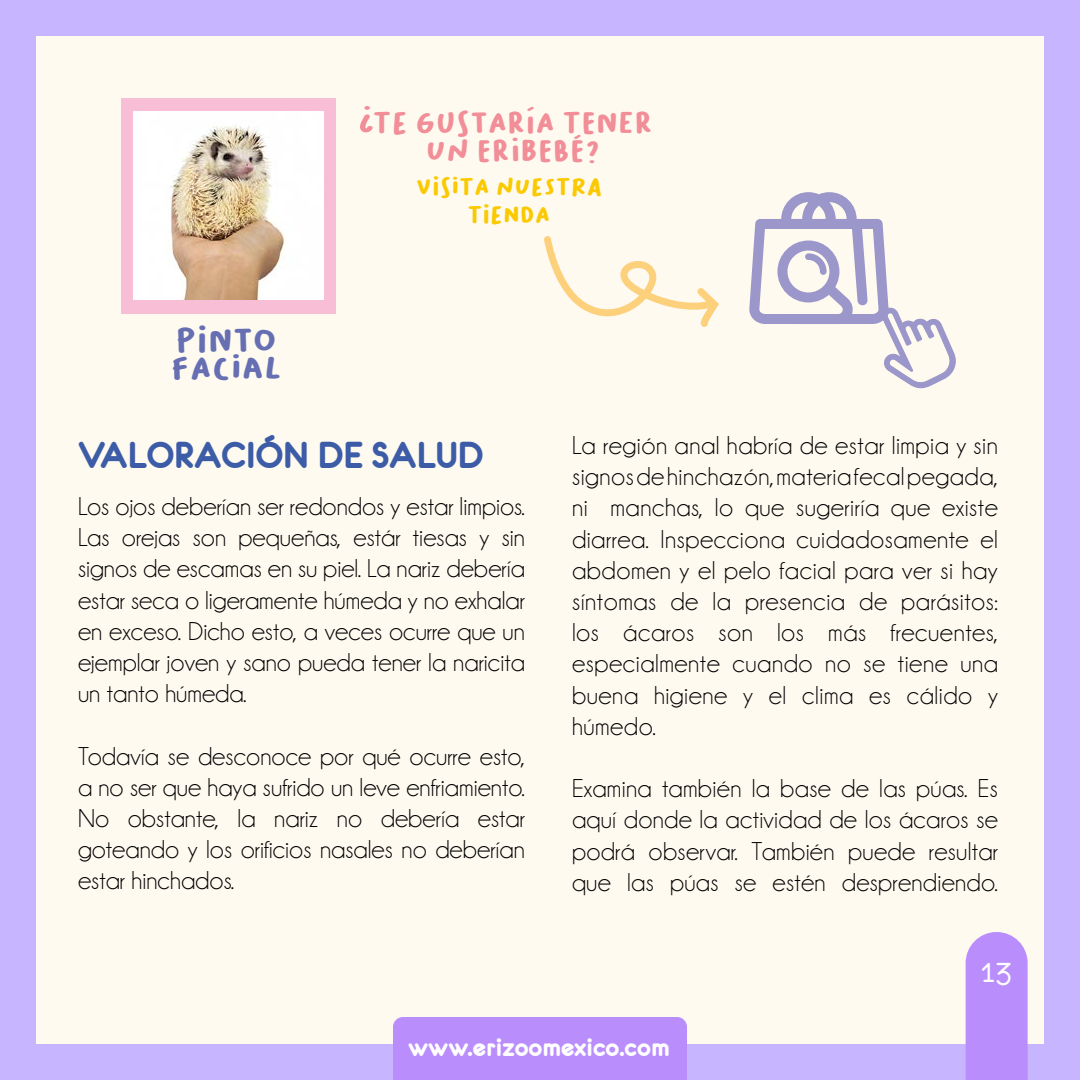
<style>
.page{position:relative;width:1080px;height:1080px;background:#c7b6ff}
.page>*{position:absolute;margin:0;border:0;box-sizing:border-box;transform-origin:0 0}
.t1{font:40px "Eurofurencebold";color:#3d5ca7}
.t2{font:36px "Eurofurenceregular";color:#fff}
.t3{font:34px/28px "Bakso Sapi";color:#676fb3}
.t4{font:30px "Bakso Sapi";color:#f18e98}
.t5{font:27px "Eurofurencebold";color:#fff}
.t6{font:26px/31.2px "Champagne&Limousines";letter-spacing:.005em;color:#000;text-align:justify}
.t7{font:24px/28px "Bakso Sapi";color:#fbc900;text-align:center}
</style>
<div class="page">
<div style="left:36px;top:36px;width:1008px;height:1008px;background:#fefaf0"></div>
<div style="left:966px;top:932px;width:62px;height:148px;background:#ba8dfd"></div>
<div style="left:393px;top:1017px;width:294px;height:63px;background:#ba8dfd"></div>
<svg style="left:360px;top:106px;width:13px;height:26px"></svg>
<div style="left:121px;top:98px;width:214px;height:215px;background:#f7bed5"></div>
<img style="left:133px;top:111px;width:190px;height:189px">
<svg style="left:544px;top:236px;width:175px;height:91px"></svg>
<svg style="left:749px;top:192px;width:207px;height:197px"></svg>
<h3 class="t3" style="left:171px;top:326px;width:103px">PINTO<br>FACIAL</h3>
<p class="t4" style="left:373px;top:105px;width:208px">TE GUSTARÍA TEN</p>
<p class="t4" style="left:618px;top:105px;width:32px">ER</p>
<p class="t4" style="left:426px;top:133px;width:176px">UN ERIBEBÉ?</p>
<p class="t7" style="left:416px;top:173px;width:185px">VISITA NUESTRA<br>TIEN DA</p>
<h1 class="t1" style="left:78px;top:435px;width:407px">VALORACIÓN DE SALUD</h1>
<p class="t6" style="left:78px;top:491px;width:449px">Los ojos deberían ser redondos y estar limpios.<br>Las orejas son pequeñas, estár tiesas y sin signos de escamas en su piel. La nariz debería estar seca o ligeramente húmeda y no exhalar en exceso. Dicho esto, a veces ocurre que un ejemplar joven y sano pueda tener la naricita un tanto húmeda.</p>
<p class="t6" style="left:78px;top:741px;width:449px">Todavía se desconoce por qué ocurre esto, a no ser que haya sufrido un leve enfriamiento.<br>No obstante, la nariz no debería estar goteando y los orificios nasales no deberían estar hinchados.</p>
<p class="t6" style="left:572px;top:430px;width:428px">La región anal habría de estar limpia y sin signos de hinchazón, materia fecal pegada, ni manchas, lo que sugeriría que existe diarrea. Inspecciona cuidadosamente el abdomen y el pelo facial para ver si hay síntomas de la presencia de parásitos: los ácaros son los más frecuentes, especialmente cuando no se tiene una buena higiene y el clima es cálido y húmedo.</p>
<p class="t6" style="left:572px;top:773px;width:428px">Examina también la base de las púas. Es aquí donde la actividad de los ácaros se podrá observar. También puede resultar que las púas se estén desprendiendo.</p>
<h2 class="t2" style="left:980px;top:952px;width:34px">13</h2>
<p class="t5" style="left:408px;top:1034px;width:263px">www.erizoomexico.com</p>
</div>
